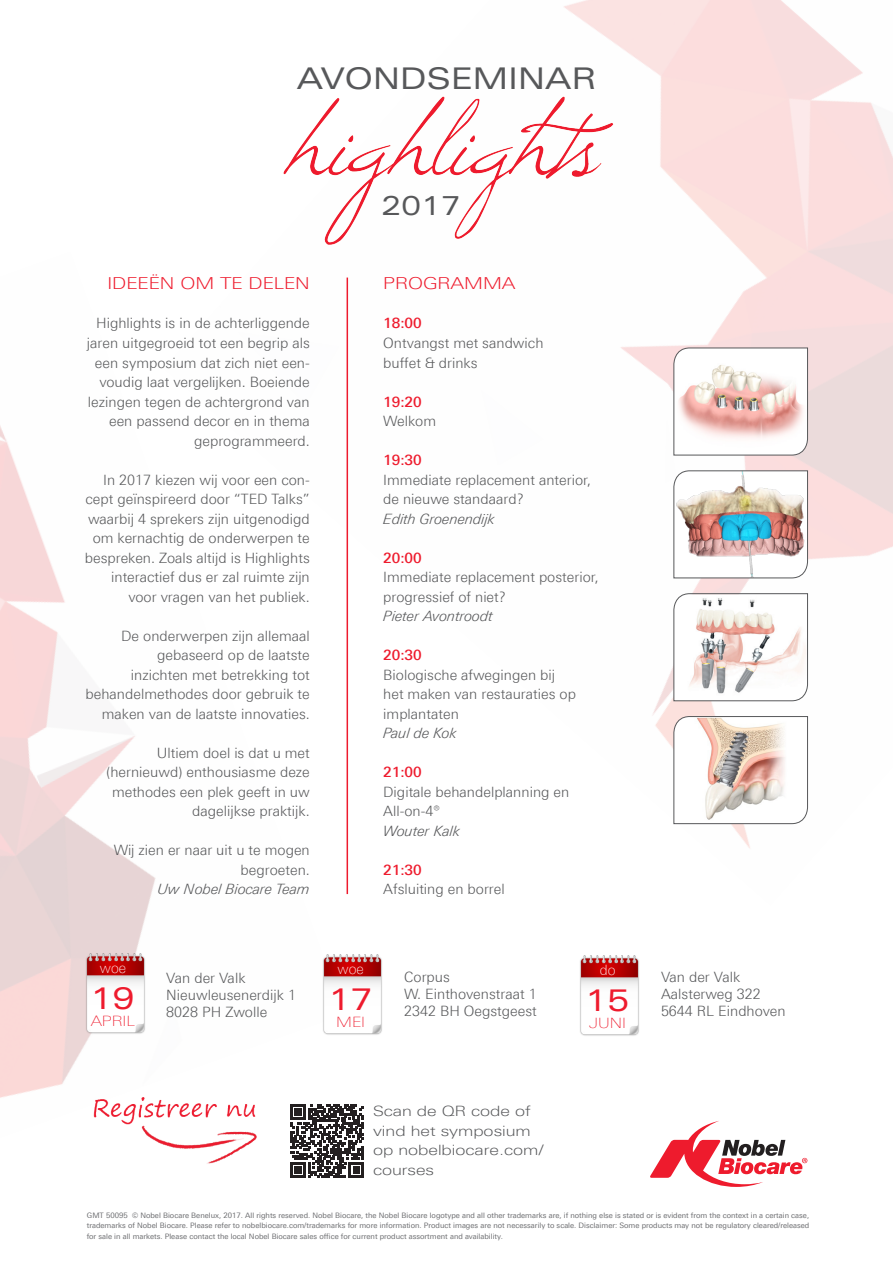
<style>
.page{position:relative;width:893px;height:1263px;background:#fff}
.page>*{position:absolute;margin:0;border:0;box-sizing:border-box;transform-origin:0 0}
.t1{font:30px "Linotype Univers 440 Extended";letter-spacing:.01em;color:#57585a}
.t2{font:30px "Linotype Univers 440 Extended";color:#ee1b2d}
.t3{font:26.25px "Linotype Univers 440 Extended";color:#57585a}
.t4{font:300 16.5px "Linotype Univers 340 Ex";color:#ee1b2d}
.t5{font:300 14.25px/19.5px "Linotype Univers 330";color:#57585a;text-align:right}
.t6{font:14.25px "Linotype Univers 331 Light It";color:#57585a}
.t7{font:300 14.25px/19.5px "Linotype Univers 340 Ex";color:#57585a}
.t8{font:500 14.25px "Linotype Univers 530";color:#ee1b2d}
.t9{font:100 14.25px "Linotype Univers 240 Ex";color:#ee1b2d}
.t10{font:100 14.25px "Linotype Univers 230";color:#fff}
.Legal_5_7{font:7.5px/10.5px "Linotype Univers 430";color:#6c6d70;text-align:justify}
</style>
<div class="page">
<img style="left:0;top:426px;width:342px;height:672px">
<img style="left:164px;top:0;width:729px;height:905px">
<svg style="left:650px;top:1121px;width:157px;height:66px"></svg>
<hr style="left:347px;top:278px;width:1px;height:616px;background:#ee1b2d">
<img style="left:268px;top:85px;width:357px;height:169px">
<svg style="left:290px;top:1104px;width:74px;height:74px"></svg>
<img style="left:878px;top:585px;width:15px;height:114px">
<img style="left:85px;top:954px;width:60px;height:80px">
<img style="left:323px;top:955px;width:59px;height:80px">
<img style="left:580px;top:956px;width:59px;height:80px">
<svg style="left:673px;top:593px;width:135px;height:108px"></svg>
<img style="left:673px;top:470px;width:135px;height:109px">
<svg style="left:673px;top:347px;width:135px;height:109px"></svg>
<svg style="left:673px;top:716px;width:135px;height:108px"></svg>
<img style="left:86px;top:1085px;width:183px;height:79px">
<p class="t1" style="left:297px;top:60px;width:301px">AVONDSEMINAR</p>
<p class="t4" style="left:107px;top:274px;width:204px">IDEEËN OM TE DELEN</p>
<p class="t5" style="left:87px;top:314px;width:224px">Highlights is in de achterliggende jaren uitgegroeid tot een begrip als een symposium dat zich niet een&shy;voudig laat vergelijken. Boeiende lezingen tegen de achtergrond van een passend decor en in thema geprogrammeerd.</p>
<p class="t5" style="left:85px;top:470px;width:227px">In 2017 kiezen wij voor een con&shy;cept geïnspireerd door “TED Talks” waarbij 4 sprekers zijn uitgenodigd om kernachtig de onderwerpen te bespreken. Zoals altijd is Highlights interactief dus er zal ruimte zijn voor vragen van het publiek.</p>
<p class="t5" style="left:86px;top:626px;width:226px">De onderwerpen zijn allemaal gebaseerd op de laatste<br>inzichten met betrekking tot behandelmethodes door gebruik te maken van de laatste innovaties.</p>
<p class="t5" style="left:106px;top:743px;width:205px">Ultiem doel is dat u met (hernieuwd) enthousiasme deze methodes een plek geeft in uw dagelijkse praktijk.</p>
<p class="t5" style="left:114px;top:840px;width:197px">Wij zien er naar uit u te mogen begroeten.</p>
<p class="t6" style="left:158px;top:880px;width:154px">Uw Nobel Biocare Team</p>
<p class="t3" style="left:382px;top:190px;width:80px">2017</p>
<p class="t4" style="left:383px;top:274px;width:134px">PROGRAMMA</p>
<p class="t8" style="left:383px;top:315px;width:40px">18:00</p>
<p class="t5" style="left:383px;top:333px;width:162px">Ontvangst met sandwich</p>
<p class="t5" style="left:383px;top:353px;width:96px">buffet &amp; drinks</p>
<p class="t8" style="left:383px;top:393px;width:40px">19:20</p>
<p class="t5" style="left:383px;top:411px;width:54px">Welkom</p>
<p class="t8" style="left:383px;top:452px;width:40px">19:30</p>
<p class="t5" style="left:383px;top:470px;width:209px;text-align:left">Immediate replacement anterior, de nieuwe standaard?</p>
<p class="t6" style="left:383px;top:510px;width:113px">Edith Groenendijk</p>
<p class="t8" style="left:383px;top:549px;width:40px">20:00</p>
<p class="t5" style="left:383px;top:567px;width:217px;text-align:left">Immediate replacement posterior, progressief of niet?</p>
<p class="t6" style="left:383px;top:607px;width:111px">Pieter Avontroodt</p>
<p class="t8" style="left:383px;top:647px;width:40px">20:30</p>
<p class="t5" style="left:383px;top:665px;width:194px;text-align:left">Biologische afwegingen bij het maken van restauraties op implantaten</p>
<p class="t6" style="left:383px;top:724px;width:75px">Paul de Kok</p>
<p class="t8" style="left:383px;top:764px;width:40px">21:00</p>
<p class="t5" style="left:383px;top:782px;width:188px">Digitale behandelplanning en</p>
<p class="t5" style="left:383px;top:801px;width:58px">All-on-4®</p>
<p class="t6" style="left:383px;top:822px;width:78px">Wouter Kalk</p>
<p class="t8" style="left:383px;top:861px;width:40px">21:30</p>
<p class="t5" style="left:383px;top:879px;width:123px">Afsluiting en borrel</p>
<p class="t10" style="left:100px;top:960px;width:28px">woe</p>
<p class="t2" style="left:90px;top:981px;width:46px">19</p>
<p class="t9" style="left:91px;top:1013px;width:46px">APRIL</p>
<p class="t5" style="left:166px;top:968px;width:81px">Van der Valk</p>
<p class="t5" style="left:166px;top:985px;width:131px">Nieuwleusenerdijk 1</p>
<p class="t5" style="left:166px;top:1002px;width:102px">8028 PH Zwolle</p>
<p class="t10" style="left:338px;top:961px;width:28px">woe</p>
<p class="t2" style="left:328px;top:982px;width:46px">17</p>
<p class="t9" style="left:336px;top:1014px;width:30px">MEI</p>
<p class="t5" style="left:404px;top:967px;width:47px">Corpus</p>
<p class="t5" style="left:404px;top:984px;width:134px">W. Einthovenstraat 1</p>
<p class="t5" style="left:404px;top:1001px;width:134px">2342 BH Oegstgeest</p>
<p class="t10" style="left:600px;top:962px;width:17px">do</p>
<p class="t2" style="left:585px;top:983px;width:46px">15</p>
<p class="t9" style="left:589px;top:1015px;width:38px">JUNI</p>
<p class="t7" style="left:373px;top:1101px;width:173px">Scan de QR code of vind het symposium op nobelbiocare.com/ courses</p>
<p class="t5" style="left:661px;top:967px;width:81px">Van der Valk</p>
<p class="t5" style="left:661px;top:984px;width:101px">Aalsterweg 322</p>
<p class="t5" style="left:661px;top:1001px;width:126px">5644 RL Eindhoven</p>
<p class="Legal_5_7" style="left:87px;top:1210px;width:724px">GMT 50095 © Nobel Biocare Benelux, 2017. All rights reserved. Nobel Biocare, the Nobel Biocare logotype and all other trademarks are, if nothing else is stated or is evident from the context in a certain case, trademarks of Nobel Biocare. Please refer to nobelbiocare.com/trademarks for more information. Product images are not necessarily to scale. Disclaimer: Some products may not be regulatory cleared/released for sale in all markets. Please contact the local Nobel Biocare sales office for current product assortment and availability.</p>
</div>
